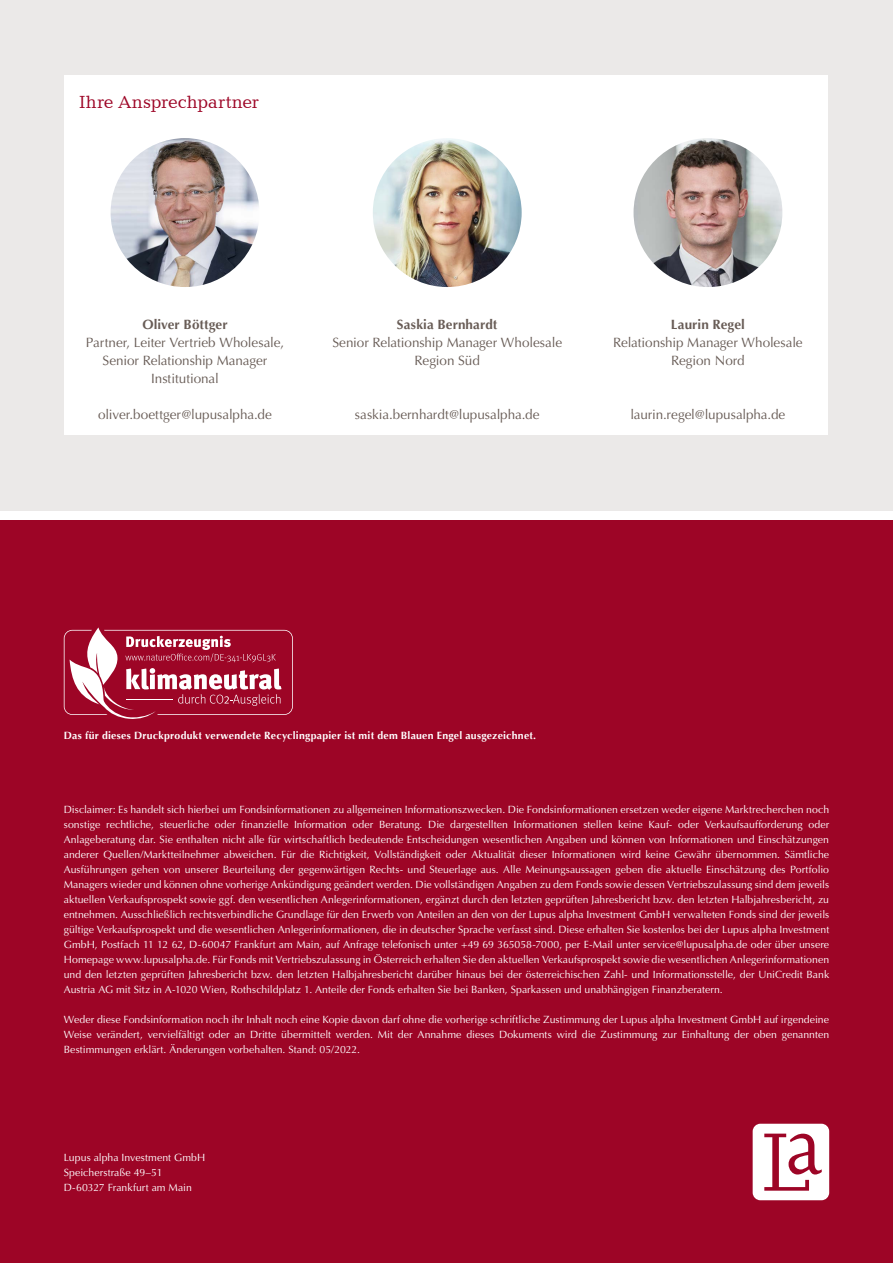
<style>
.page{position:relative;width:893px;height:1263px;background:#fff}
.page>*{position:absolute;margin:0;border:0;box-sizing:border-box;transform-origin:0 0}
.t1{font:18px "Candida BT";color:#9d0526}
.t2{font:13.5px/18px "Optima LT Pro";letter-spacing:-.005em;color:#685c56;text-align:center}
.t3{font:700 13.5px "Optima LT Pro";letter-spacing:.005em;color:#685c56}
.t4{font:10.5px/15px "Optima LT Pro";letter-spacing:.005em;color:#fff;text-align:justify}
.t5{font:700 10.5px "Optima";letter-spacing:.025em;color:#fff}
</style>
<div class="page">
<div style="left:0;top:0;width:893px;height:510px;background:#ebe9e8"></div>
<div style="left:65px;top:75px;width:763px;height:360px;background:#fff"></div>
<img style="left:634px;top:138px;width:148px;height:149px;border-radius:74px">
<img style="left:373px;top:138px;width:149px;height:149px;border-radius:74px">
<img style="left:111px;top:138px;width:148px;height:149px;border-radius:74px">
<div style="left:0;top:521px;width:893px;height:742px;background:#9d0526"></div>
<svg style="left:753px;top:1124px;width:76px;height:76px"></svg>
<svg style="left:64px;top:627px;width:229px;height:92px"></svg>
<h1 class="t1" style="left:79px;top:90px;width:182px">Ihre Ansprechpartner</h1>
<p class="t3" style="left:142px;top:316px;width:87px">Oliver Böttger</p>
<p class="t2" style="left:86px;top:333px;width:200px">Partner, Leiter Vertrieb Wholesale,<br>Senior Relationship Manager<br>Institutional</p>
<p class="t2" style="left:98px;top:405px;width:175px">oliver.boettger@lupusalpha.de</p>
<p class="t3" style="left:397px;top:316px;width:102px">Saskia Bernhardt</p>
<p class="t2" style="left:332px;top:333px;width:231px">Senior Relationship Manager Wholesale<br>Region Süd</p>
<p class="t2" style="left:355px;top:405px;width:186px">saskia.bernhardt@lupusalpha.de</p>
<p class="t3" style="left:671px;top:316px;width:75px">Laurin Regel</p>
<p class="t2" style="left:613px;top:333px;width:191px">Relationship Manager Wholesale<br>Region Nord</p>
<p class="t2" style="left:630px;top:405px;width:156px">laurin.regel@lupusalpha.de</p>
<p class="t5" style="left:64px;top:729px;width:474px">Das für dieses Druckprodukt verwendete Recyclingpapier ist mit dem Blauen Engel ausgezeichnet.</p>
<p class="t4" style="left:64px;top:802px;width:767px">Disclaimer: Es handelt sich hierbei um Fondsinformationen zu allgemeinen Informationszwecken. Die Fondsinformationen ersetzen weder eigene Marktrecherchen noch sonstige rechtliche, steuerliche oder finanzielle Information oder Beratung. Die dargestellten Informationen stellen keine Kauf- oder Verkaufsaufforderung oder Anlageberatung dar. Sie enthalten nicht alle für wirtschaftlich bedeutende Entscheidungen wesentlichen Angaben und können von Informationen und Einschätzungen anderer Quellen/Marktteilnehmer abweichen. Für die Richtigkeit, Vollständigkeit oder Aktualität dieser Informationen wird keine Gewähr übernommen. Sämtliche Ausführungen gehen von unserer Beurteilung der gegenwärtigen Rechts- und Steuerlage aus. Alle Meinungsaussagen geben die aktuelle Einschätzung des Portfolio Managers wieder und können ohne vorherige Ankündigung geändert werden. Die vollständigen Angaben zu dem Fonds sowie dessen Vertriebszulassung sind dem jeweils aktuellen Verkaufsprospekt sowie ggf. den wesentlichen Anlegerinformationen, ergänzt durch den letzten geprüften Jahresbericht bzw. den letzten Halbjahresbericht, zu entnehmen. Ausschließlich rechtsverbindliche Grundlage für den Erwerb von Anteilen an den von der Lupus alpha Investment GmbH verwalteten Fonds sind der jeweils gültige Verkaufsprospekt und die wesentlichen Anlegerinformationen, die in deutscher Sprache verfasst sind. Diese erhalten Sie kostenlos bei der Lupus alpha Investment GmbH, Postfach 11 12 62, D-60047 Frankfurt am Main, auf Anfrage telefonisch unter +49 69 365058-7000, per E-Mail unter service@lupusalpha.de oder über unsere Homepage www.lupusalpha.de. Für Fonds mit Vertriebszulassung in Österreich erhalten Sie den aktuellen Verkaufsprospekt sowie die wesentlichen Anlegerinformationen und den letzten geprüften Jahresbericht bzw. den letzten Halbjahresbericht darüber hinaus bei der österreichischen Zahl- und Informationsstelle, der UniCredit Bank Austria AG mit Sitz in A-1020 Wien, Rothschildplatz 1. Anteile der Fonds erhalten Sie bei Banken, Sparkassen und unabhängigen Finanzberatern.</p>
<p class="t4" style="left:64px;top:1012px;width:767px">Weder diese Fondsinformation noch ihr Inhalt noch eine Kopie davon darf ohne die vorherige schriftliche Zustimmung der Lupus alpha Investment GmbH auf irgendeine Weise verändert, vervielfältigt oder an Dritte übermittelt werden. Mit der Annahme dieses Dokuments wird die Zustimmung zur Einhaltung der oben genannten Bestimmungen erklärt. Änderungen vorbehalten. Stand: 05/2022.</p>
<p class="t4" style="left:64px;top:1150px;width:143px;text-align:left">Lupus alpha Investment GmbH<br>Speicherstraße 49–51<br>D-60327 Frankfurt am Main</p>
</div>
